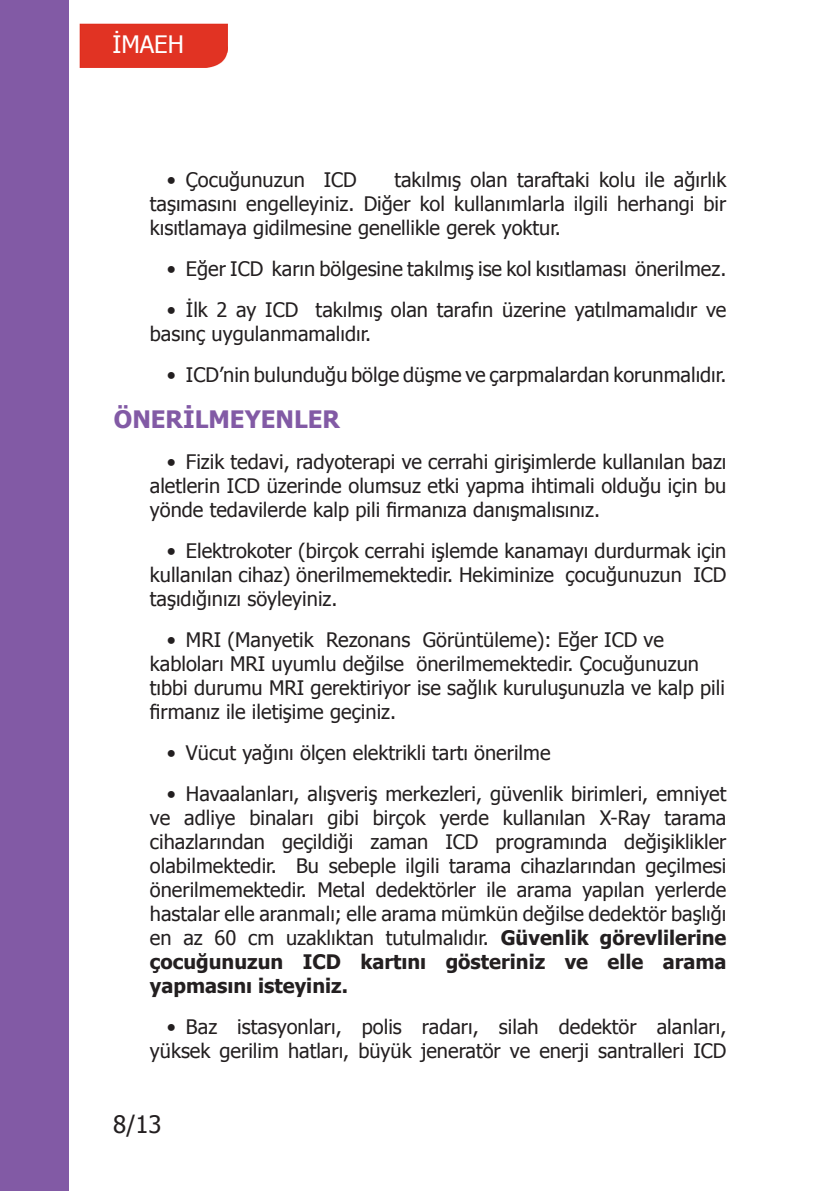
<style>
.page{position:relative;width:840px;height:1191px;background:#fff}
.page>*{position:absolute;margin:0;border:0;box-sizing:border-box;transform-origin:0 0}
.t1{font:700 24px "Tahoma";color:#825aa5}
.t2{font:24px "Tahoma";color:#fff}
.t3{font:24px "Tahoma";color:#231f20}
.t4{font:20px/24px "Tahoma";color:#231f20;text-align:justify}
.s1{font-weight:700}
</style>
<div class="page">
<div style="left:0;top:0;width:68px;height:1191px;background:#825aa5"></div>
<div style="left:79px;top:23px;width:148px;height:44px;background:#e13323"></div>
<p class="t2" style="left:112px;top:28px;width:73px">İMAEH</p>
<p class="t4" style="left:150px;top:167px;width:577px;text-indent:244px">takılmış olan taraftaki kolu ile ağırlık taşımasını engelleyiniz. Diğer kol kullanımlarla ilgili herhangi bir kısıtlamaya gidilmesine genellikle gerek yoktur.</p>
<p class="t4" style="left:167px;top:256px;width:560px">• Eğer ICD karın bölgesine takılmış ise kol kısıtlaması önerilmez.</p>
<p class="t4" style="left:150px;top:297px;width:577px;text-indent:17px">• İlk 2 ay ICD takılmış olan tarafın üzerine yatılmamalıdır ve basınç uygulanmamalıdır.</p>
<p class="t4" style="left:167px;top:362px;width:560px">• ICD’nin bulunduğu bölge düşme ve çarpmalardan korunmalıdır.</p>
<p class="t1" style="left:114px;top:402px;width:227px">ÖNERİLMEYENLER</p>
<p class="t4" style="left:150px;top:449px;width:577px;text-indent:17px">• Fizik tedavi, radyoterapi ve cerrahi girişimlerde kullanılan bazı aletlerin ICD üzerinde olumsuz etki yapma ihtimali olduğu için bu yönde tedavilerde kalp pili firmanıza danışmalısınız.</p>
<p class="t4" style="left:150px;top:538px;width:577px;text-indent:17px">• Elektrokoter (birçok cerrahi işlemde kanamayı durdurmak için kullanılan cihaz) önerilmemektedir. Hekiminize çocuğunuzun ICD taşıdığınızı söyleyiniz.</p>
<p class="t4" style="left:150px;top:627px;width:576px;text-align:left;text-indent:17px">• MRI (Manyetik Rezonans Görüntüleme): Eğer ICD ve kabloları MRI uyumlu değilse önerilmemektedir. Çocuğunuzun tıbbi durumu MRI gerektiriyor ise sağlık kuruluşunuzla ve kalp pili firmanız ile iletişime geçiniz.</p>
<p class="t4" style="left:167px;top:740px;width:385px">• Vücut yağını ölçen elektrikli tartı önerilme</p>
<p class="t4" style="left:150px;top:781px;width:577px;text-indent:17px">• Havaalanları, alışveriş merkezleri, güvenlik birimleri, emniyet ve adliye binaları gibi birçok yerde kullanılan X-Ray tarama cihazlarından geçildiği zaman ICD programında değişiklikler olabilmektedir. Bu sebeple ilgili tarama cihazlarından geçilmesi önerilmemektedir. Metal dedektörler ile arama yapılan yerlerde hastalar elle aranmalı; elle arama mümkün değilse dedektör başlığı en az 60 cm uzaklıktan tutulmalıdır. <span class="s1">Güvenlik görevlilerine çocuğunuzun ICD kartını gösteriniz ve elle arama yapmasını isteyiniz.</span></p>
<p class="t4" style="left:150px;top:1014px;width:577px;text-align:right">• Baz istasyonları, polis radarı, silah dedektör alanları, yüksek gerilim hatları, büyük jeneratör ve enerji santralleri ICD</p>
<p class="t4" style="left:167px;top:167px;width:191px">• Çocuğunuzun ICD</p>
<p class="t3" style="left:113px;top:1108px;width:50px">8/13</p>
</div>
